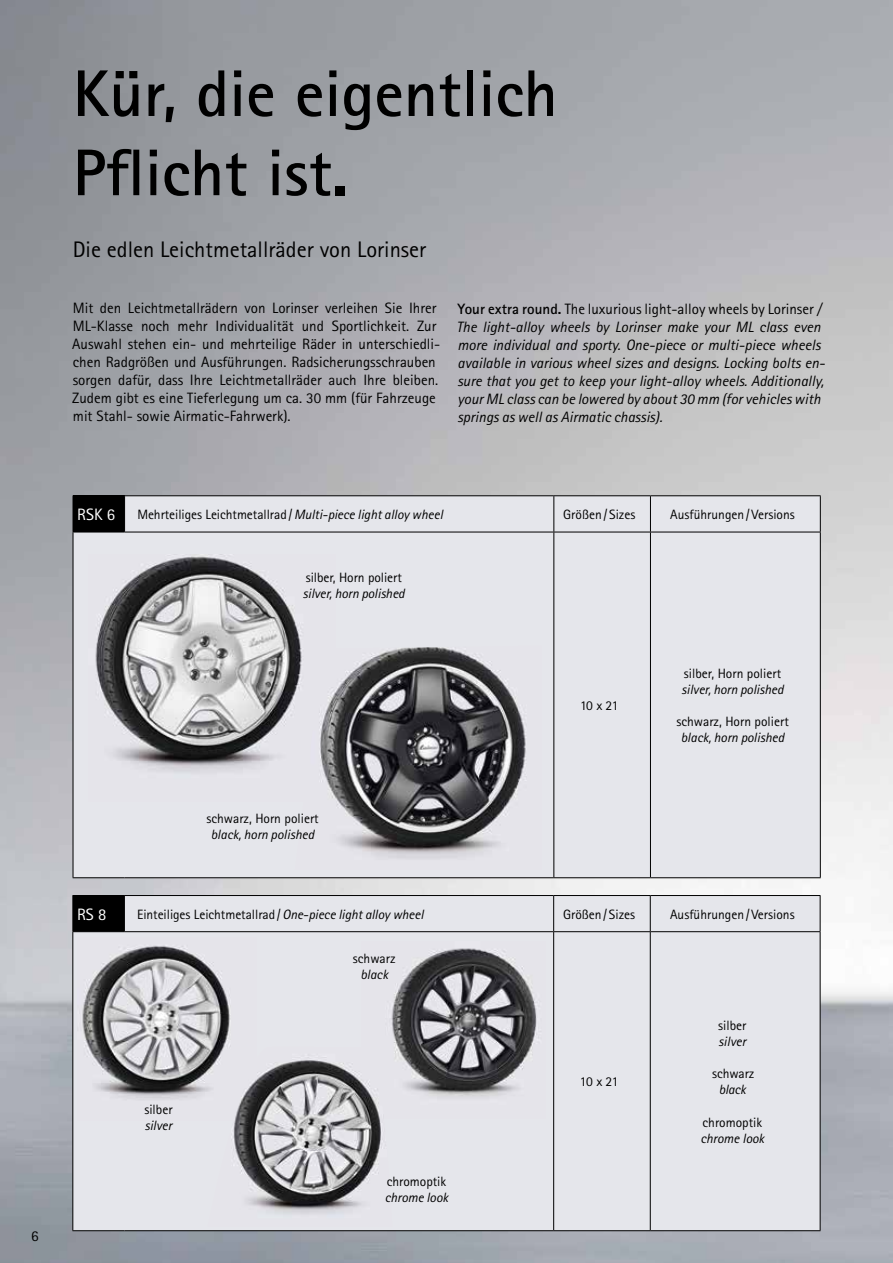
<style>
.page{position:relative;width:893px;height:1263px;background:#fff}
.page>*{position:absolute;margin:0;border:0;box-sizing:border-box;transform-origin:0 0}
.t1{font:700 66px/79.2px "Rotis Sans Serif";color:#000}
.t2{font:22.5px "Rotis Sans Serif";color:#000}
.t3{font:16.5px "Rotis Sans Serif";color:#fff}
.t4{font:italic 15px/18px "Rotis Sans Serif";color:#000}
.t5{font:15px/18px "Rotis Sans Serif";color:#000}
.t6{font:13.5px "Rotis Sans Serif";color:#000}
.t7{font:italic 13.5px "Rotis Sans Serif";letter-spacing:-.005em;color:#000}
.s1{font-weight:700;font-style:normal}
.s2{font-style:normal}
.s3{font-style:italic}
</style>
<div class="page">
<img style="left:0;top:0;width:893px;height:1263px">
<div style="left:73px;top:895px;width:51px;height:37px;background:#000"></div>
<div style="left:125px;top:896px;width:695px;height:35px;background:#e5e6eb"></div>
<div style="left:73px;top:932px;width:747px;height:298px;background:#e5e6eb"></div>
<hr style="left:72px;top:932px;width:1px;height:298px;background:#000">
<hr style="left:124px;top:931px;width:430px;height:1px;background:#000">
<hr style="left:553px;top:932px;width:1px;height:298px;background:#000">
<hr style="left:554px;top:895px;width:96px;height:1px;background:#000">
<hr style="left:650px;top:896px;width:1px;height:35px;background:#000">
<hr style="left:650px;top:932px;width:1px;height:298px;background:#000">
<hr style="left:650px;top:895px;width:170px;height:1px;background:#000">
<hr style="left:820px;top:896px;width:1px;height:35px;background:#000">
<hr style="left:820px;top:932px;width:1px;height:298px;background:#000">
<hr style="left:124px;top:895px;width:430px;height:1px;background:#000">
<hr style="left:553px;top:896px;width:1px;height:35px;background:#000">
<hr style="left:72px;top:895px;width:52px;height:1px;background:#000">
<hr style="left:72px;top:896px;width:1px;height:35px;background:#000">
<hr style="left:124px;top:896px;width:1px;height:35px;background:#000">
<hr style="left:72px;top:931px;width:52px;height:1px;background:#000">
<hr style="left:554px;top:1230px;width:96px;height:1px;background:#000">
<hr style="left:554px;top:931px;width:96px;height:1px;background:#000">
<hr style="left:650px;top:931px;width:170px;height:1px;background:#000">
<hr style="left:72px;top:1230px;width:52px;height:1px;background:#000">
<hr style="left:124px;top:1230px;width:430px;height:1px;background:#000">
<hr style="left:650px;top:1230px;width:170px;height:1px;background:#000">
<img style="left:77px;top:938px;width:179px;height:182px">
<img style="left:361px;top:942px;width:185px;height:176px">
<img style="left:207px;top:1046px;width:185px;height:181px">
<div style="left:73px;top:496px;width:52px;height:36px;background:#000"></div>
<div style="left:125px;top:496px;width:695px;height:36px;background:#e5e6eb"></div>
<div style="left:74px;top:533px;width:746px;height:344px;background:#e5e6eb"></div>
<hr style="left:650px;top:495px;width:171px;height:1px;background:#000">
<hr style="left:820px;top:496px;width:1px;height:36px;background:#000">
<hr style="left:125px;top:495px;width:429px;height:1px;background:#000">
<hr style="left:73px;top:495px;width:52px;height:1px;background:#000">
<hr style="left:554px;top:495px;width:96px;height:1px;background:#000">
<hr style="left:553px;top:496px;width:1px;height:36px;background:#000">
<hr style="left:650px;top:496px;width:1px;height:36px;background:#000">
<hr style="left:554px;top:532px;width:96px;height:1px;background:#000">
<hr style="left:650px;top:532px;width:171px;height:1px;background:#000">
<hr style="left:650px;top:532px;width:1px;height:345px;background:#000">
<hr style="left:820px;top:532px;width:1px;height:345px;background:#000">
<hr style="left:73px;top:532px;width:52px;height:1px;background:#000">
<hr style="left:73px;top:532px;width:1px;height:345px;background:#000">
<hr style="left:125px;top:532px;width:429px;height:1px;background:#000">
<hr style="left:553px;top:532px;width:1px;height:345px;background:#000">
<hr style="left:73px;top:877px;width:52px;height:1px;background:#000">
<hr style="left:125px;top:877px;width:429px;height:1px;background:#000">
<hr style="left:554px;top:877px;width:96px;height:1px;background:#000">
<hr style="left:650px;top:877px;width:171px;height:1px;background:#000">
<img style="left:89px;top:555px;width:246px;height:246px">
<img style="left:295px;top:646px;width:247px;height:224px">
<p class="t5" style="left:31px;top:1227px;width:9px">6</p>
<h1 class="t1" style="left:73px;top:53px;width:487px">Kür, die eigentlich<br>Pflicht ist.</h1>
<h2 class="t2" style="left:73px;top:236px;width:355px">Die edlen Leichtmetallräder von Lorinser</h2>
<p class="t5" style="left:72px;top:299px;width:369px">Mit den Leichtmetallrädern von Lorinser verleihen Sie Ihrer ML-Klasse noch mehr Individualität und Sportlichkeit. Zur Auswahl stehen ein- und mehrteilige Räder in unterschiedli&shy;chen Radgrößen und Ausführungen. Radsicherungsschrauben sorgen dafür, dass Ihre Leichtmetallräder auch Ihre bleiben.<br>Zudem gibt es eine Tieferlegung um ca. 30 mm (für Fahrzeuge mit Stahl- sowie Airmatic-Fahrwerk).</p>
<p class="t4" style="left:456px;top:300px;width:370px"><span class="s1">Your extra round.</span> <span class="s2">The luxurious light-alloy wheels by Lorinser</span> / The light-alloy wheels by Lorinser make your ML class even more individual and sporty. One-piece or multi-piece wheels available in various wheel sizes and designs. Locking bolts en&shy;sure that you get to keep your light-alloy wheels. Additionally, your ML class can be lowered by about 30 mm (for vehicles with springs as well as Airmatic chassis).</p>
<p class="t3" style="left:77px;top:505px;width:39px">RSK 6</p>
<p class="t6" style="left:137px;top:506px;width:307px">Mehrteiliges Leichtmetallrad/<span class="s3">Multi-piece light alloy wheel</span></p>
<p class="t6" style="left:563px;top:506px;width:74px">Größen / Sizes</p>
<p class="t6" style="left:670px;top:506px;width:126px">Ausführungen /Versions</p>
<p class="t6" style="left:306px;top:570px;width:98px">silber, Horn poliert</p>
<p class="t7" style="left:303px;top:586px;width:103px">silver, horn polished</p>
<p class="t6" style="left:206px;top:810px;width:114px">schwarz, Horn poliert</p>
<p class="t7" style="left:211px;top:826px;width:105px">black, horn polished</p>
<p class="t6" style="left:580px;top:697px;width:40px">10 x 21</p>
<p class="t6" style="left:684px;top:665px;width:99px">silber, Horn poliert</p>
<p class="t7" style="left:682px;top:681px;width:103px">silver, horn polished</p>
<p class="t6" style="left:676px;top:714px;width:114px">schwarz, Horn poliert</p>
<p class="t7" style="left:681px;top:730px;width:105px">black, horn polished</p>
<p class="t3" style="left:77px;top:904px;width:31px">RS 8</p>
<p class="t6" style="left:137px;top:906px;width:288px">Einteiliges Leichtmetallrad/<span class="s3">One-piece light alloy wheel</span></p>
<p class="t6" style="left:563px;top:906px;width:74px">Größen / Sizes</p>
<p class="t6" style="left:670px;top:906px;width:126px">Ausführungen/Versions</p>
<p class="t6" style="left:144px;top:1101px;width:30px">silber</p>
<p class="t7" style="left:145px;top:1117px;width:29px">silver</p>
<p class="t6" style="left:353px;top:950px;width:44px">schwarz</p>
<p class="t7" style="left:360px;top:966px;width:29px">black</p>
<p class="t6" style="left:387px;top:1173px;width:61px">chromoptik</p>
<p class="t7" style="left:385px;top:1190px;width:65px">chrome look</p>
<p class="t6" style="left:580px;top:1074px;width:40px">10 x 21</p>
<p class="t6" style="left:718px;top:1017px;width:30px">silber</p>
<p class="t7" style="left:719px;top:1033px;width:29px">silver</p>
<p class="t6" style="left:712px;top:1066px;width:44px">schwarz</p>
<p class="t7" style="left:719px;top:1082px;width:29px">black</p>
<p class="t6" style="left:702px;top:1114px;width:61px">chromoptik</p>
<p class="t7" style="left:700px;top:1130px;width:65px">chrome look</p>
</div>
